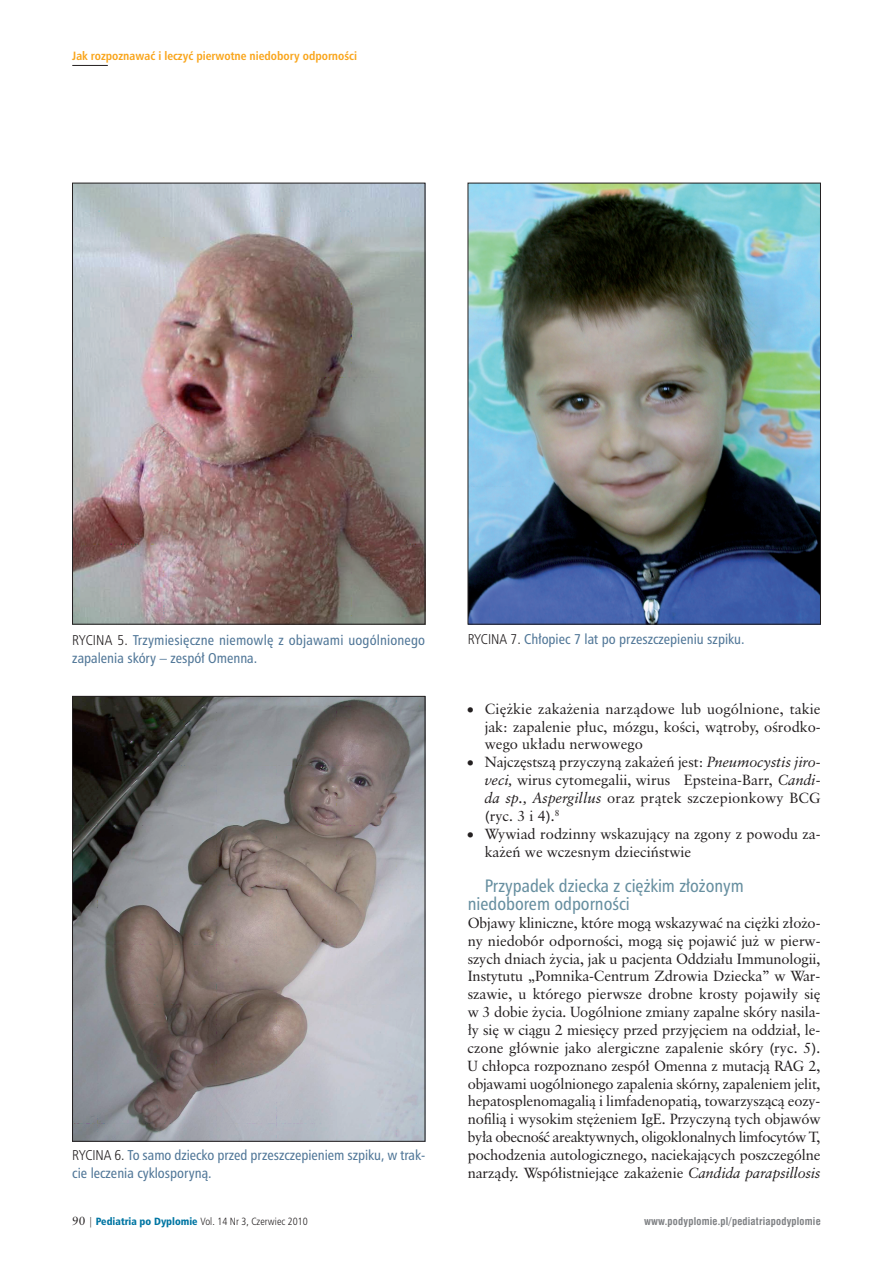
<style>
.page{position:relative;width:893px;height:1263px;background:#fff}
.page>*{position:absolute;margin:0;border:0;box-sizing:border-box;transform-origin:0 0}
.t1{font:18px/17.9px "Humnst 777 Cn EU";color:#678fa0}
.t2{font:14.7px/17.9px "Class Garmnd EU";color:#231f20;text-align:justify}
.t3{font:14.25px/18px "Humnst 777 Cn EU";color:#517798}
.t4{font:700 12px "Humnst 777 Cn EU";color:#f9a51b}
.t5{font:10.5px "Humnst 777 Lt Cn EU";color:#231f20}
.t6{font:700 10.5px "Swis 721 Cn EU";letter-spacing:.02em;color:#808285}
.s1{font-family:"Humnst 777 Lt Cn EU";color:#231f20}
.s2{font-family:"Class Garmnd EU";font-size:12px}
.s3{font-family:"Humnst 777 Blk Cn EU";color:#0076a3}
.s4{font-style:italic}
</style>
<div class="page">
<img style="left:72px;top:64px;width:749px;height:1078px">
<p class="t4" style="left:72px;top:48px;width:286px">Jak rozpoznawać i leczyć pierwotne niedobory odporności</p>
<p class="t3" style="left:72px;top:631px;width:354px"><span class="s1">RYCINA 5.</span> Trzymiesięczne niemowlę z objawami uogólnionego</p>
<p class="t3" style="left:468px;top:630px;width:278px"><span class="s1">RYCINA 7.</span> Chłopiec 7 lat po przeszczepieniu szpiku.</p>
<p class="t3" style="left:72px;top:649px;width:186px">zapalenia skóry – zespół Omenna.</p>
<p class="t3" style="left:72px;top:1146px;width:354px"><span class="s1">RYCINA 6.</span> To samo dziecko przed przeszczepieniem szpiku, w trak&shy;cie leczenia cyklosporyną.</p>
<p class="t5" style="left:72px;top:1215px;width:237px"><span class="s2">90</span> | <span class="s3">Pediatria po Dyplomie</span> Vol. 14 Nr 3, Czerwiec 2010</p>
<p class="t2" style="left:485px;top:700px;width:337px;text-indent:-17px">• Ciężkie zakażenia narządowe lub uogólnione, takie jak: zapalenie płuc, mózgu, kości, wątroby, ośrodko&shy;wego układu nerwowego</p>
<p class="t2" style="left:485px;top:753px;width:337px;text-indent:-17px">• Najczęstszą przyczyną zakażeń jest: <span class="s4">Pneumocystis jiro&shy;veci,</span> wirus cytomegalii, wirus Epsteina-Barr, <span class="s4">Candi&shy;da sp., Aspergillus</span> oraz prątek szczepionkowy BCG (ryc. 3 i 4).<sup>8</sup></p>
<p class="t2" style="left:485px;top:825px;width:337px;text-indent:-17px">• Wywiad rodzinny wskazujący na zgony z powodu za&shy;każeń we wczesnym dzieciństwie</p>
<p class="t1" style="left:468px;top:877px;width:278px;text-indent:17px">Przypadek dziecka z ciężkim złożonym niedoborem odporności</p>
<p class="t2" style="left:468px;top:914px;width:355px">Objawy kliniczne, które mogą wskazywać na ciężki złożo&shy;ny niedobór odporności, mogą się pojawić już w pierw&shy;szych dniach życia, jak u pacjenta Oddziału Immunologii, Instytutu „Pomnika-Centrum Zdrowia Dziecka” w War&shy;szawie, u którego pierwsze drobne krosty pojawiły się w 3 dobie życia. Uogólnione zmiany zapalne skóry nasila&shy;ły się w ciągu 2 miesięcy przed przyjęciem na oddział, le&shy;czone głównie jako alergiczne zapalenie skóry (ryc. 5).<br>U chłopca rozpoznano zespół Omenna z mutacją RAG 2, objawami uogólnionego zapalenia skórny, zapaleniem jelit, hepatosplenomagalią i limfadenopatią, towarzyszącą eozy&shy;nofilią i wysokim stężeniem IgE. Przyczyną tych objawów była obecność areaktywnych, oligoklonalnych limfocytów T, pochodzenia autologicznego, naciekających poszczególne narządy. Współistniejące zakażenie <span class="s4">Candida parapsillosis</span></p>
<p class="t6" style="left:644px;top:1214px;width:178px">www.podyplomie.pl/pediatriapodyplomie</p>
</div>
